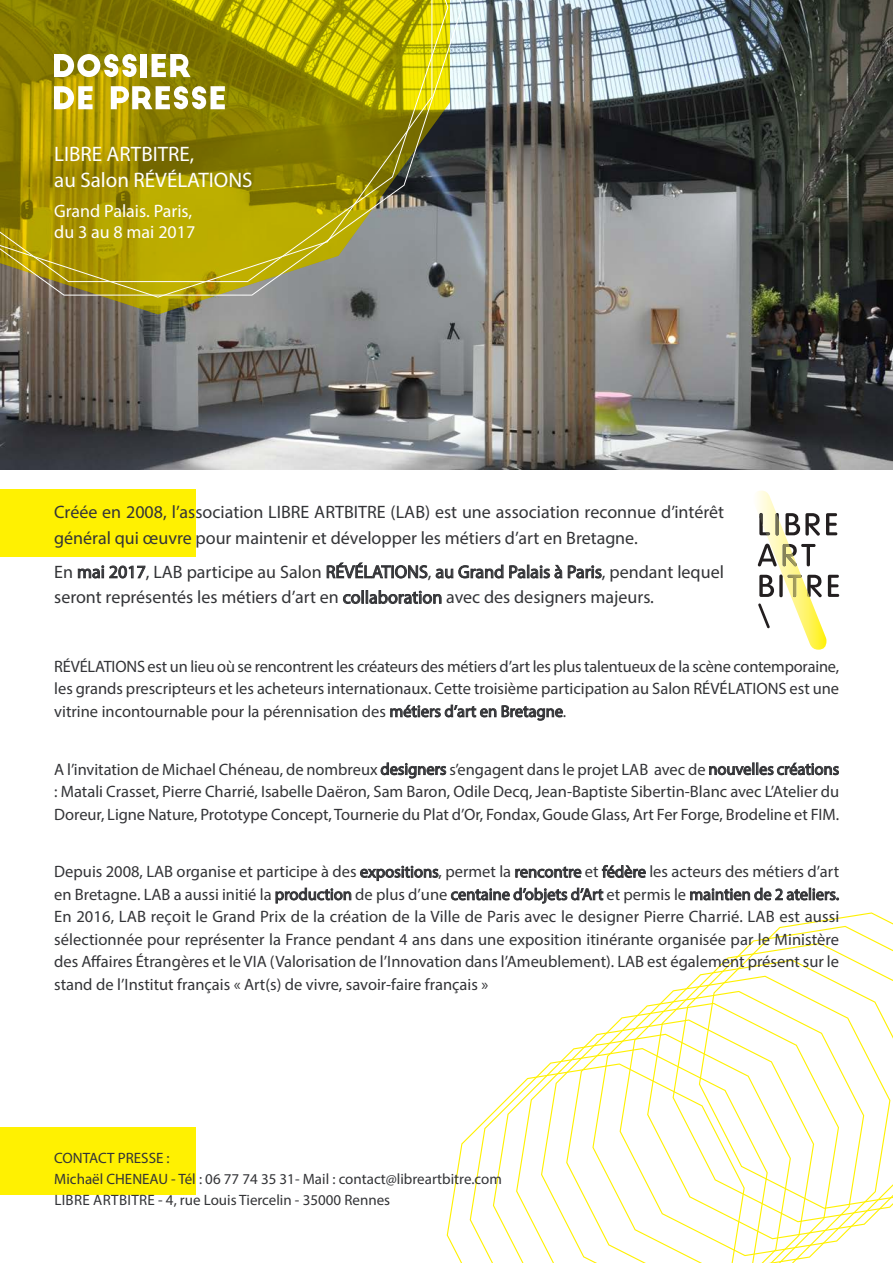
<style>
.page{position:relative;width:893px;height:1263px;background:#fff}
.page>*{position:absolute;margin:0;border:0;box-sizing:border-box;transform-origin:0 0}
.t1{font:21px "Myriad Pro";color:#fff}
.t2{font:18px/25.5px "Myriad Pro";color:#333437}
.t3{font:18px/21.6px "Myriad Pro";color:#fff}
.t4{font:16.5px/22.5px "Myriad Pro";color:#333437;text-align:justify}
.t5{font:15px "Myriad Pro";color:#333437}
</style>
<div class="page">
<svg style="left:751px;top:925px;width:126px;height:17px"></svg>
<svg style="left:726px;top:942px;width:167px;height:17px"></svg>
<svg style="left:699px;top:959px;width:194px;height:248px"></svg>
<svg style="left:675px;top:975px;width:216px;height:249px"></svg>
<svg style="left:661px;top:990px;width:204px;height:249px"></svg>
<svg style="left:620px;top:1002px;width:220px;height:251px"></svg>
<svg style="left:604px;top:1019px;width:211px;height:244px"></svg>
<svg style="left:582px;top:1033px;width:209px;height:230px"></svg>
<svg style="left:550px;top:1047px;width:218px;height:216px"></svg>
<svg style="left:446px;top:1063px;width:299px;height:200px"></svg>
<div style="left:0;top:489px;width:196px;height:68px;background:#fff101"></div>
<div style="left:0;top:1127px;width:196px;height:67px;background:#fff101"></div>
<img style="left:0;top:0;width:893px;height:469px">
<svg style="left:0;top:296px;width:450px;height:18px;background:#848069"></svg>
<svg style="left:0;top:0;width:463px;height:296px;background:#9d9318"></svg>
<img style="left:757px;top:491px;width:69px;height:159px">
<svg style="left:759px;top:574px;width:80px;height:23px"></svg>
<img style="left:787px;top:575px;width:15px;height:22px">
<img style="left:783px;top:544px;width:14px;height:22px">
<svg style="left:759px;top:513px;width:78px;height:23px"></svg>
<svg style="left:78px;top:565px;width:68px;height:14px"></svg>
<svg style="left:326px;top:562px;width:276px;height:42px"></svg>
<svg style="left:390px;top:704px;width:173px;height:17px"></svg>
<svg style="left:380px;top:762px;width:67px;height:17px"></svg>
<svg style="left:709px;top:762px;width:130px;height:14px"></svg>
<svg style="left:360px;top:866px;width:79px;height:16px"></svg>
<svg style="left:275px;top:887px;width:77px;height:17px"></svg>
<svg style="left:451px;top:865px;width:195px;height:39px"></svg>
<svg style="left:690px;top:887px;width:149px;height:31px"></svg>
<svg style="left:54px;top:54px;width:83px;height:23px"></svg>
<div style="left:141px;top:54px;width:6px;height:23px;background:#fff"></div>
<svg style="left:152px;top:54px;width:39px;height:23px"></svg>
<svg style="left:54px;top:86px;width:39px;height:23px"></svg>
<svg style="left:111px;top:86px;width:114px;height:23px"></svg>
<p class="t1" style="left:54px;top:141px;width:141px">LIBRE ARTBITRE,</p>
<p class="t1" style="left:54px;top:167px;width:200px">au Salon RÉVÉLATIONS</p>
<p class="t3" style="left:54px;top:200px;width:143px">Grand Palais. Paris, du 3 au 8 mai 2017</p>
<p class="t2" style="left:54px;top:499px;width:671px">Créée en 2008, l’association LIBRE ARTBITRE (LAB) est une association reconnue d’intérêt général qui œuvre pour maintenir et développer les métiers d’art en Bretagne.</p>
<p class="t2" style="left:54px;top:559px;width:671px">En mai 2017, LAB participe au Salon RÉVÉLATIONS, au Grand Palais à Paris, pendant lequel seront représentés les métiers d’art en collaboration avec des designers majeurs.</p>
<p class="t4" style="left:54px;top:655px;width:786px">RÉVÉLATIONS est un lieu où se rencontrent les créateurs des métiers d’art les plus talentueux de la scène contemporaine, les grands prescripteurs et les acheteurs internationaux. Cette troisième participation au Salon RÉVÉLATIONS est une vitrine incontournable pour la pérennisation des métiers d’art en Bretagne.</p>
<p class="t4" style="left:54px;top:757px;width:786px">A l’invitation de Michael Chéneau, de nombreux designers s’engagent dans le projet LAB avec de nouvelles créations : Matali Crasset, Pierre Charrié, Isabelle Daëron, Sam Baron, Odile Decq, Jean-Baptiste Sibertin-Blanc avec L’Atelier du Doreur, Ligne Nature, Prototype Concept, Tournerie du Plat d’Or, Fondax, Goude Glass, Art Fer Forge, Brodeline et FIM.</p>
<p class="t4" style="left:54px;top:860px;width:787px">Depuis 2008, LAB organise et participe à des expositions, permet la rencontre et fédère les acteurs des métiers d’art en Bretagne. LAB a aussi initié la production de plus d’une centaine d’objets d’Art et permis le maintien de 2 ateliers.<br>En 2016, LAB reçoit le Grand Prix de la création de la Ville de Paris avec le designer Pierre Charrié. LAB est aussi sélectionnée pour représenter la France pendant 4 ans dans une exposition itinérante organisée par le Ministère des Affaires Étrangères et le VIA (Valorisation de l’Innovation dans l’Ameublement). LAB est également présent sur le stand de l’Institut français « Art(s) de vivre, savoir-faire français »</p>
<p class="t5" style="left:54px;top:1148px;width:117px">CONTACT PRESSE :</p>
<p class="t5" style="left:54px;top:1169px;width:449px">Michaël CHENEAU - Tél : 06 77 74 35 31- Mail : contact@libreartbitre.com</p>
<p class="t5" style="left:54px;top:1190px;width:337px">LIBRE ARTBITRE - 4, rue Louis Tiercelin - 35000 Rennes</p>
</div>
